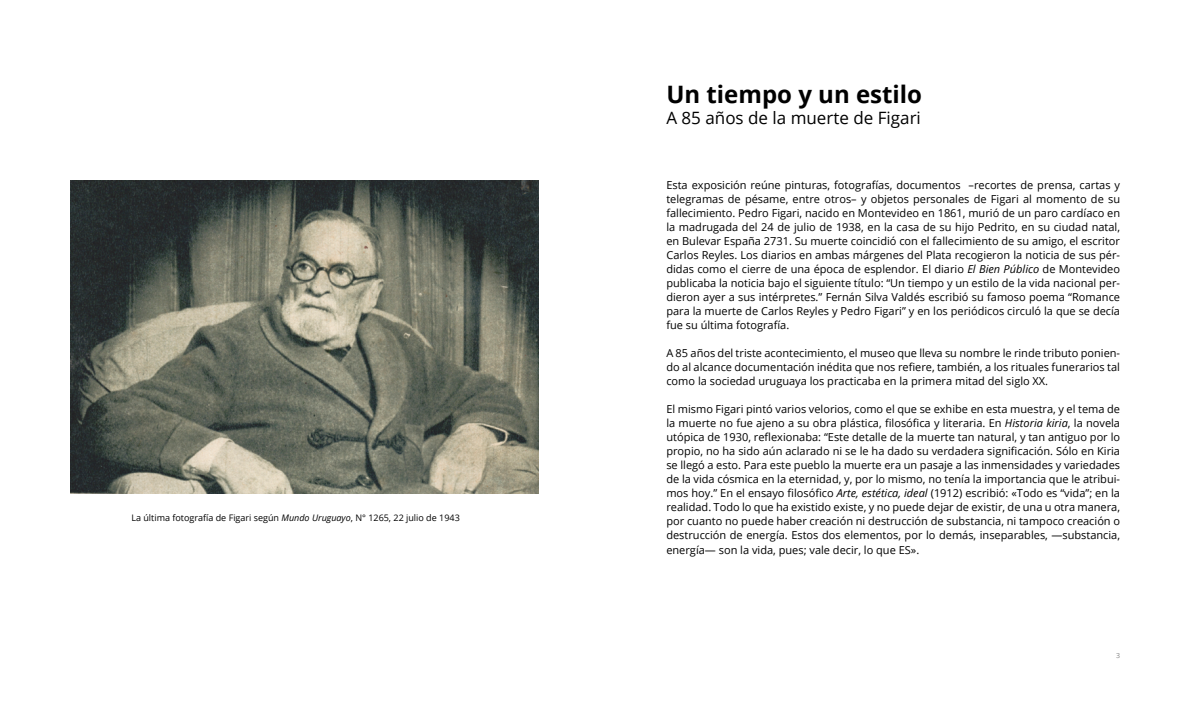
<style>
.page{position:relative;width:1191px;height:709px;background:#fff}
.page>*{position:absolute;margin:0;border:0;box-sizing:border-box;transform-origin:0 0}
.t1{font:700 24px "Open Sans";color:#000}
.t2{font:17px "Open Sans";color:#000}
.t3{font:11px/14px "Open Sans";color:#000;text-align:justify}
.t4{font:9px "Open Sans";color:#000}
.t5{font:7px "Open Sans";color:#878787}
.s1{font-style:italic}
</style>
<div class="page">
<img style="left:71px;top:180px;width:468px;height:314px">
<p class="t4" style="left:131px;top:511px;width:330px">La última fotografía de Figari según <span class="s1">Mundo Uruguayo</span>, N° 1265, 22 julio de 1943</p>
<h1 class="t1" style="left:666px;top:78px;width:257px">Un tiempo y un estilo</h1>
<h2 class="t2" style="left:666px;top:106px;width:256px">A 85 años de la muerte de Figari</h2>
<p class="t3" style="left:666px;top:178px;width:455px">Esta exposición reúne pinturas, fotografías, documentos –recortes de prensa, cartas y telegramas de pésame, entre otros– y objetos personales de Figari al momento de su fallecimiento. Pedro Figari, nacido en Montevideo en 1861, murió de un paro cardíaco en la madrugada del 24 de julio de 1938, en la casa de su hijo Pedrito, en su ciudad natal, en Bulevar España 2731. Su muerte coincidió con el fallecimiento de su amigo, el escritor Carlos Reyles. Los diarios en ambas márgenes del Plata recogieron la noticia de sus pér&shy;didas como el cierre de una época de esplendor. El diario <span class="s1">El Bien Público</span> de Montevideo publicaba la noticia bajo el siguiente título: “Un tiempo y un estilo de la vida nacional per&shy;dieron ayer a sus intérpretes.” Fernán Silva Valdés escribió su famoso poema “Romance para la muerte de Carlos Reyles y Pedro Figari” y en los periódicos circuló la que se decía fue su última fotografía.</p>
<p class="t3" style="left:666px;top:346px;width:455px">A 85 años del triste acontecimiento, el museo que lleva su nombre le rinde tributo ponien&shy;do al alcance documentación inédita que nos refiere, también, a los rituales funerarios tal como la sociedad uruguaya los practicaba en la primera mitad del siglo XX.</p>
<p class="t3" style="left:666px;top:402px;width:455px">El mismo Figari pintó varios velorios, como el que se exhibe en esta muestra, y el tema de la muerte no fue ajeno a su obra plástica, filosófica y literaria. En <span class="s1">Historia kiria</span>, la novela utópica de 1930, reflexionaba: “Este detalle de la muerte tan natural, y tan antiguo por lo propio, no ha sido aún aclarado ni se le ha dado su verdadera significación. Sólo en Kiria se llegó a esto. Para este pueblo la muerte era un pasaje a las inmensidades y variedades de la vida cósmica en la eternidad, y, por lo mismo, no tenía la importancia que le atribui&shy;mos hoy.” En el ensayo filosófico <span class="s1">Arte, estética, ideal</span> (1912) escribió: «Todo es “vida”; en la realidad. Todo lo que ha existido existe, y no puede dejar de existir, de una u otra manera, por cuanto no puede haber creación ni destrucción de substancia, ni tampoco creación o destrucción de energía. Estos dos elementos, por lo demás, inseparables, —substancia, energía— son la vida, pues; vale decir, lo que ES».</p>
<p class="t5" style="left:1116px;top:650px;width:6px">3</p>
</div>
